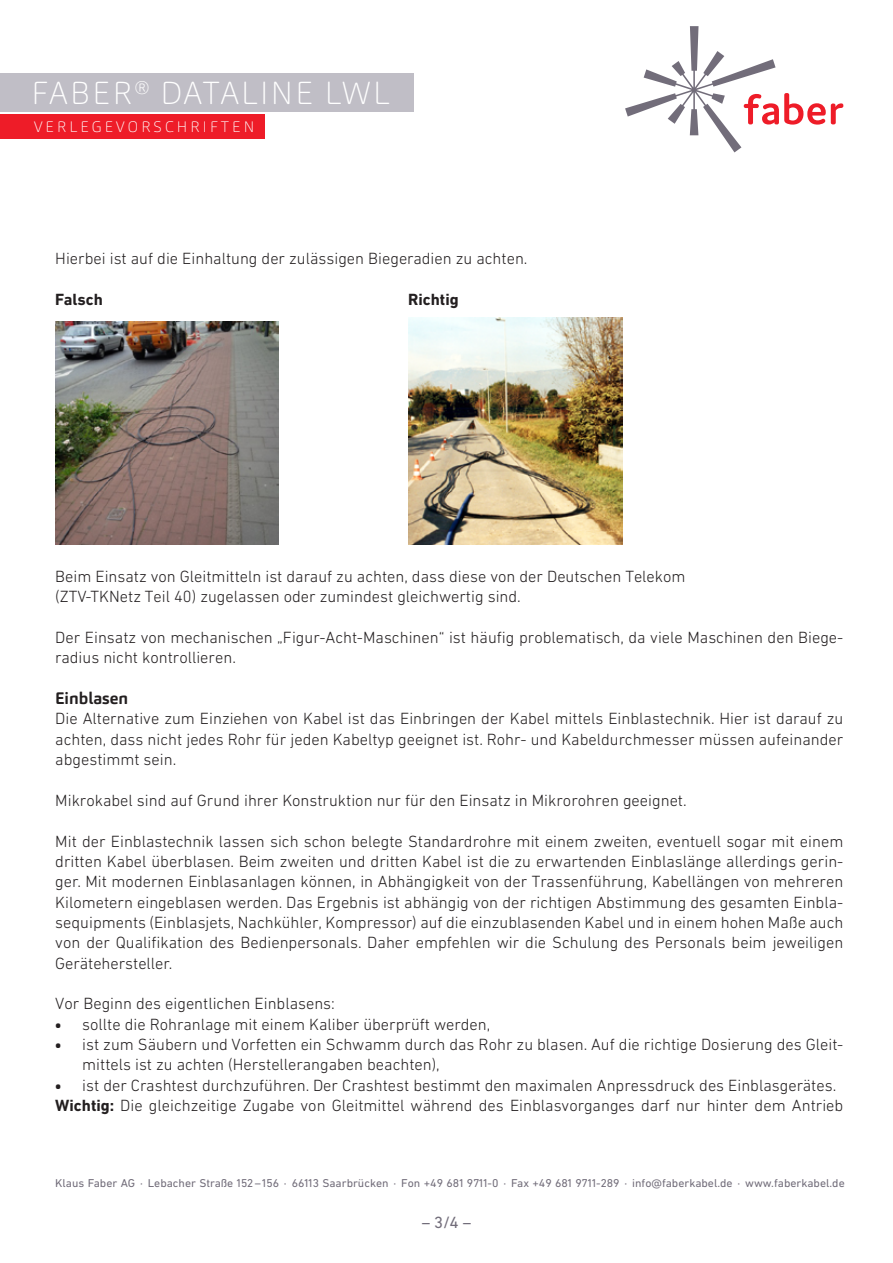
<style>
.page{position:relative;width:893px;height:1263px;background:#fff}
.page>*{position:absolute;margin:0;border:0;box-sizing:border-box;transform-origin:0 0}
.t1{font:100 31.5px "Carnas";letter-spacing:.07em;color:#fff}
.Fliesstext{font:300 16.5px/20.4px "DIN Next W1 G";color:#231f20}
.Fliesstext-2{font:700 16.5px "DIN Next W1 G";color:#231f20}
.Fliesstext-3{font:700 16.5px "Carnas";color:#231f20}
.t2{font:16.5px "DIN Next W1 G";color:#726d7a}
.t3{font:100 15px "Carnas";letter-spacing:.21em;color:#fff}
.t4{font:11.55px "DIN Next W1 G";color:#726d7a}
.s1{font-family:"Carnas";font-weight:700}
.s2{font-weight:700}
</style>
<div class="page">
<div style="left:0;top:73px;width:414px;height:38px;background:#c0bec6"></div>
<div style="left:0;top:114px;width:264px;height:24px;background:#ee1c28"></div>
<svg style="left:625px;top:26px;width:218px;height:126px"></svg>
<img style="left:55px;top:321px;width:224px;height:224px">
<img style="left:408px;top:317px;width:214px;height:228px">
<h1 class="t1" style="left:32px;top:73px;width:360px">FABER<sup>®</sup> DATALINE LWL</h1>
<p class="t3" style="left:34px;top:117px;width:222px">VERLEGEVORSCHRIFTEN</p>
<p class="Fliesstext" style="left:55px;top:248px;width:474px">Hierbei ist auf die Einhaltung der zulässigen Biegeradien zu achten.</p>
<p class="Fliesstext-2" style="left:55px;top:290px;width:49px">Falsch</p>
<p class="Fliesstext-2" style="left:408px;top:290px;width:52px">Richtig</p>
<p class="Fliesstext" style="left:55px;top:566px;width:632px">Beim Einsatz von Gleitmitteln ist darauf zu achten, dass diese von der Deutschen Telekom (ZTV-TKNetz Teil 40) zugelassen oder zumindest gleichwertig sind.</p>
<p class="Fliesstext" style="left:55px;top:627px;width:790px">Der Einsatz von mechanischen „Figur-Acht-Maschinen“ ist häufig problematisch, da viele Maschinen den Biege&shy;radius nicht kontrollieren.</p>
<p class="Fliesstext-3" style="left:55px;top:688px;width:74px">Einblasen</p>
<p class="Fliesstext" style="left:55px;top:708px;width:789px;text-align:justify">Die Alternative zum Einziehen von Kabel ist das Einbringen der Kabel mittels Einblastechnik. Hier ist darauf zu achten, dass nicht jedes Rohr für jeden Kabeltyp geeignet ist. Rohr- und Kabeldurchmesser müssen aufeinander abgestimmt sein.</p>
<p class="Fliesstext" style="left:55px;top:790px;width:633px">Mikrokabel sind auf Grund ihrer Konstruktion nur für den Einsatz in Mikrorohren geeignet.</p>
<p class="Fliesstext" style="left:55px;top:830px;width:790px;text-align:justify">Mit der Einblastechnik lassen sich schon belegte Standardrohre mit einem zweiten, eventuell sogar mit einem dritten Kabel überblasen. Beim zweiten und dritten Kabel ist die zu erwartenden Einblaslänge allerdings gerin&shy;ger. Mit modernen Einblasanlagen können, in Abhängigkeit von der Trassenführung, Kabellängen von mehreren Kilometern eingeblasen werden. Das Ergebnis ist abhängig von der richtigen Abstimmung des gesamten Einbla&shy;sequipments (Einblasjets, Nachkühler, Kompressor) auf die einzublasenden Kabel und in einem hohen Maße auch von der Qualifikation des Bedienpersonals. Daher empfehlen wir die Schulung des Personals beim jeweiligen Gerätehersteller.</p>
<p class="Fliesstext" style="left:55px;top:993px;width:281px">Vor Beginn des eigentlichen Einblasens:</p>
<p class="Fliesstext" style="left:55px;top:1013px;width:437px"><span class="s1">•</span> sollte die Rohranlage mit einem Kaliber überprüft werden,</p>
<p class="Fliesstext" style="left:82px;top:1034px;width:763px;text-indent:-27px"><span class="s1">•</span> ist zum Säubern und Vorfetten ein Schwamm durch das Rohr zu blasen. Auf die richtige Dosierung des Gleit&shy;mittels ist zu achten (Herstellerangaben beachten),</p>
<p class="Fliesstext" style="left:55px;top:1075px;width:782px"><span class="s1">•</span> ist der Crashtest durchzuführen. Der Crashtest bestimmt den maximalen Anpressdruck des Einblasgerätes.</p>
<p class="Fliesstext" style="left:55px;top:1095px;width:790px"><span class="s2">Wichtig:</span> Die gleichzeitige Zugabe von Gleitmittel während des Einblasvorganges darf nur hinter dem Antrieb</p>
<p class="t4" style="left:55px;top:1176px;width:791px">Klaus Faber AG · Lebacher Straße 152–156 · 66113 Saarbrücken · Fon +49 681 9711-0 · Fax +49 681 9711-289 · info@faberkabel.de · www.faberkabel.de</p>
<p class="t2" style="left:422px;top:1213px;width:51px">– 3/4 –</p>
</div>
